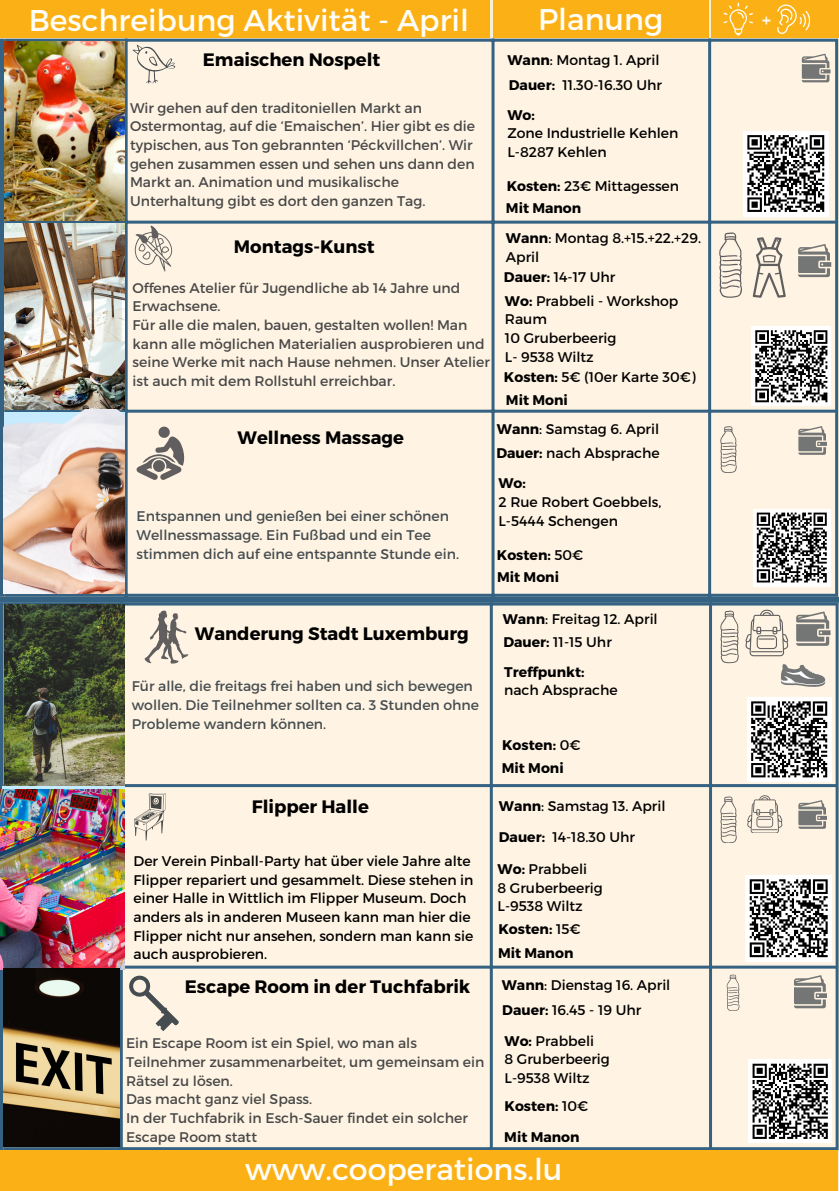
<style>
.page{position:relative;width:839px;height:1191px;background:#fff}
.page>*{position:absolute;margin:0;border:0;box-sizing:border-box;transform-origin:0 0}
.t1{font:30px "Montserrat";color:#fffdf8}
.t2{font:24px "Bebas Neue";color:#fffdf8}
.t3{font:700 18px "Montserrat";color:#000}
.t4{font:14px/18.6px "Montserrat";color:#000}
.t5{font:14px/18.6px "Montserrat";color:#484848}
.t6{font:14px/18.6px "Montserrat";color:#464d50}
.t7{font:700 14px/21.8px "Montserrat";color:#000}
.s1{font-weight:700}
.s2{font-weight:400}
</style>
<div class="page">
<div style="left:128px;top:42px;width:707px;height:552px;background:#fff4e3"></div>
<hr style="left:5px;top:594px;width:830px;height:3px;background:#356283">
<hr style="left:5px;top:410px;width:830px;height:3px;background:#356283">
<hr style="left:5px;top:221px;width:830px;height:3px;background:#356283">
<hr style="left:5px;top:39px;width:830px;height:3px;background:#356283">
<hr style="left:125px;top:39px;width:3px;height:558px;background:#356283">
<hr style="left:491px;top:39px;width:3px;height:558px;background:#356283">
<hr style="left:708px;top:39px;width:3px;height:558px;background:#356283">
<hr style="left:835px;top:39px;width:3px;height:558px;background:#356283">
<div style="left:0;top:39px;width:5px;height:558px;background:#356283"></div>
<div style="left:123px;top:606px;width:712px;height:541px;background:#fff4e3"></div>
<hr style="left:4px;top:1147px;width:831px;height:3px;background:#356283">
<hr style="left:4px;top:966px;width:831px;height:3px;background:#356283">
<hr style="left:4px;top:784px;width:831px;height:3px;background:#356283">
<hr style="left:4px;top:603px;width:831px;height:3px;background:#356283">
<hr style="left:120px;top:603px;width:3px;height:547px;background:#356283">
<hr style="left:490px;top:603px;width:3px;height:547px;background:#356283">
<hr style="left:709px;top:603px;width:3px;height:547px;background:#356283">
<hr style="left:835px;top:603px;width:3px;height:547px;background:#356283">
<hr style="left:0;top:603px;width:4px;height:547px;background:#356283">
<div style="left:0;top:0;width:490px;height:37px;background:#fbb116"></div>
<div style="left:493px;top:0;width:215px;height:37px;background:#fbb116"></div>
<div style="left:711px;top:0;width:127px;height:37px;background:#fbb116"></div>
<div style="left:0;top:597px;width:838px;height:6px;background:#356283"></div>
<svg style="left:723px;top:3px;width:30px;height:32px"></svg>
<svg style="left:777px;top:4px;width:32px;height:30px"></svg>
<div style="left:0;top:1150px;width:838px;height:41px;background:#fbb116"></div>
<svg style="left:801px;top:54px;width:28px;height:28px"></svg>
<svg style="left:135px;top:226px;width:37px;height:45px;background:#d7cfc2"></svg>
<svg style="left:719px;top:232px;width:22px;height:66px"></svg>
<svg style="left:798px;top:244px;width:32px;height:33px"></svg>
<svg style="left:752px;top:237px;width:33px;height:60px;background:#cfc7bb"></svg>
<img style="left:4px;top:41px;width:121px;height:179px">
<img style="left:3px;top:224px;width:122px;height:370px">
<img style="left:2px;top:787px;width:123px;height:178px">
<img style="left:4px;top:413px;width:121px;height:181px">
<svg style="left:131px;top:45px;width:44px;height:39px;background:#e9e0d1"></svg>
<img style="left:0;top:790px;width:124px;height:180px">
<svg style="left:134px;top:793px;width:32px;height:48px;background:#d5cdbf"></svg>
<svg style="left:798px;top:800px;width:28px;height:29px"></svg>
<svg style="left:720px;top:796px;width:16px;height:47px"></svg>
<svg style="left:747px;top:795px;width:35px;height:38px"></svg>
<svg style="left:158px;top:426px;width:12px;height:12px"></svg>
<svg style="left:136px;top:437px;width:48px;height:43px;background:#b6afa6"></svg>
<svg style="left:720px;top:426px;width:16px;height:47px"></svg>
<svg style="left:798px;top:426px;width:28px;height:29px"></svg>
<svg style="left:145px;top:611px;width:43px;height:52px;background:#c8c0b5"></svg>
<img style="left:4px;top:604px;width:120px;height:182px">
<svg style="left:745px;top:610px;width:43px;height:46px;background:#dcd3c6"></svg>
<svg style="left:720px;top:611px;width:18px;height:52px"></svg>
<svg style="left:796px;top:612px;width:33px;height:34px"></svg>
<svg style="left:780px;top:663px;width:46px;height:26px"></svg>
<svg style="left:793px;top:975px;width:32px;height:33px"></svg>
<svg style="left:726px;top:975px;width:13px;height:36px"></svg>
<svg style="left:128px;top:975px;width:51px;height:56px;background:#d9d1c4"></svg>
<img style="left:3px;top:969px;width:116px;height:178px">
<div style="left:743px;top:131px;width:85px;height:85px;background:#fff"></div>
<svg style="left:747px;top:135px;width:78px;height:77px"></svg>
<div style="left:751px;top:326px;width:80px;height:80px;background:#fff"></div>
<svg style="left:755px;top:330px;width:73px;height:73px"></svg>
<div style="left:753px;top:509px;width:77px;height:77px;background:#fff"></div>
<svg style="left:756px;top:512px;width:71px;height:71px"></svg>
<div style="left:747px;top:697px;width:84px;height:85px;background:#fff"></div>
<svg style="left:751px;top:701px;width:77px;height:77px"></svg>
<div style="left:748px;top:1060px;width:83px;height:83px;background:#fff"></div>
<svg style="left:752px;top:1063px;width:76px;height:76px"></svg>
<div style="left:745px;top:875px;width:86px;height:86px;background:#fff"></div>
<svg style="left:749px;top:879px;width:79px;height:79px"></svg>
<h1 class="t1" style="left:29px;top:1px;width:441px">Beschreibung Aktivität - April</h1>
<h1 class="t1" style="left:538px;top:0;width:127px">Planung</h1>
<h2 class="t2" style="left:761px;top:11px;width:11px">+</h2>
<p class="t4" style="left:507px;top:46px;width:156px;line-height:25.2px"><span class="s1">Wann</span>: Montag 1. April<br><span class="s1">Dauer:</span> 11.30-16.30 Uhr</p>
<p class="t7" style="left:507px;top:103px;width:29px">Wo:</p>
<p class="t4" style="left:507px;top:123px;width:172px">Zone Industrielle Kehlen<br>L-8287 Kehlen</p>
<p class="t7" style="left:506px;top:174px;width:175px">Kosten: <span class="s2">23€ Mittagessen<br></span>Mit Manon</p>
<p class="t3" style="left:203px;top:48px;width:179px">Emaischen Nospelt</p>
<p class="t5" style="left:130px;top:98px;width:346px">Wir gehen auf den traditoniellen Markt an Ostermontag, auf die ‘Emaischen’. Hier gibt es die typischen, aus Ton gebrannten ‘Péckvillchen’. Wir gehen zusammen essen und sehen uns dann den Markt an. Animation und musikalische Unterhaltung gibt es dort den ganzen Tag.</p>
<p class="t3" style="left:234px;top:235px;width:142px">Montags-Kunst</p>
<p class="t5" style="left:133px;top:278px;width:359px">Offenes Atelier für Jugendliche ab 14 Jahre und Erwachsene.<br>Für alle die malen, bauen, gestalten wollen! Man kann alle möglichen Materialien ausprobieren und seine Werke mit nach Hause nehmen. Unser Atelier ist auch mit dem Rollstuhl erreichbar.</p>
<p class="t4" style="left:506px;top:228px;width:197px"><span class="s1">Wann</span>: Montag 8.+15.+22.+29.<br>April</p>
<p class="t4" style="left:504px;top:265px;width:176px;line-height:23.4px"><span class="s1">Dauer:</span> 14-17 Uhr<br><span class="s1">Wo:</span> Prabbeli - Workshop</p>
<p class="t4" style="left:505px;top:309px;width:113px">Raum<br>10 Gruberbeerig<br>L- 9538 Wiltz</p>
<p class="t4" style="left:504px;top:367px;width:193px"><span class="s1">Kosten:</span> 5€ (10er Karte 30€)</p>
<p class="t7" style="left:506px;top:388px;width:63px">Mit Moni</p>
<p class="t3" style="left:237px;top:426px;width:168px">Wellness Massage</p>
<p class="t4" style="left:496px;top:417px;width:165px;line-height:23.4px"><span class="s1">Wann</span>: Samstag 6. April<br><span class="s1">Dauer:</span> nach Absprache</p>
<p class="t6" style="left:136px;top:506px;width:324px">Entspannen und genießen bei einer schönen<br>Wellnessmassage. Ein Fußbad und ein Tee stimmen dich auf eine entspannte Stunde ein.</p>
<p class="t7" style="left:498px;top:472px;width:29px">Wo:</p>
<p class="t4" style="left:498px;top:492px;width:164px">2 Rue Robert Goebbels,<br>L-5444 Schengen</p>
<p class="t7" style="left:497px;top:544px;width:88px">Kosten: <span class="s2">50€<br></span>Mit Moni</p>
<p class="t4" style="left:502px;top:609px;width:156px"><span class="s1">Wann</span>: Freitag 12. April</p>
<p class="t3" style="left:195px;top:622px;width:275px">Wanderung Stadt Luxemburg</p>
<p class="t4" style="left:503px;top:632px;width:110px"><span class="s1">Dauer:</span> 11-15 Uhr</p>
<p class="t7" style="left:504px;top:660px;width:82px">Treffpunkt:</p>
<p class="t6" style="left:132px;top:676px;width:342px">Für alle, die freitags frei haben und sich bewegen</p>
<p class="t4" style="left:504px;top:680px;width:115px">nach Absprache</p>
<p class="t6" style="left:132px;top:695px;width:349px">wollen. Die Teilnehmer sollten ca. 3 Stunden ohne<br>Probleme wandern können.</p>
<p class="t7" style="left:502px;top:733px;width:80px;line-height:22.4px">Kosten: <span class="s2">0€<br></span>Mit Moni</p>
<p class="t3" style="left:252px;top:795px;width:118px">Flipper Halle</p>
<p class="t4" style="left:499px;top:796px;width:168px"><span class="s1">Wann</span>: Samstag 13. April</p>
<p class="t4" style="left:499px;top:827px;width:138px"><span class="s1">Dauer:</span> 14-18.30 Uhr</p>
<p class="t4" style="left:133px;top:851px;width:341px">Der Verein Pinball-Party hat über viele Jahre alte Flipper repariert und gesammelt. Diese stehen in einer Halle in Wittlich im Flipper Museum. Doch anders als in anderen Museen kann man hier die Flipper nicht nur ansehen, sondern man kann sie auch ausprobieren.</p>
<p class="t4" style="left:497px;top:859px;width:107px"><span class="s1">Wo:</span> Prabbeli<br>8 Gruberbeerig<br>L-9538 Wiltz</p>
<p class="t7" style="left:498px;top:916px;width:84px;line-height:24px">Kosten: <span class="s2">15€<br></span>Mit Manon</p>
<p class="t3" style="left:185px;top:975px;width:287px">Escape Room in der Tuchfabrik</p>
<p class="t5" style="left:126px;top:1033px;width:360px">Ein Escape Room ist ein Spiel, wo man als Teilnehmer zusammenarbeitet, um gemeinsam ein Rätsel zu lösen.<br>Das macht ganz viel Spass.<br>In der Tuchfabrik in Esch-Sauer findet ein solcher Escape Room statt</p>
<p class="t4" style="left:502px;top:971px;width:170px;line-height:25.2px"><span class="s1">Wann</span>: Dienstag 16. April<br><span class="s1">Dauer:</span> 16.45 - 19 Uhr</p>
<p class="t4" style="left:504px;top:1031px;width:107px"><span class="s1">Wo:</span> Prabbeli<br>8 Gruberbeerig<br>L-9538 Wiltz</p>
<p class="t7" style="left:504px;top:1090px;width:85px;line-height:30.8px">Kosten: <span class="s2">10€<br></span>Mit Manon</p>
<h1 class="t1" style="left:245px;top:1150px;width:319px">www.cooperations.lu</h1>
</div>
